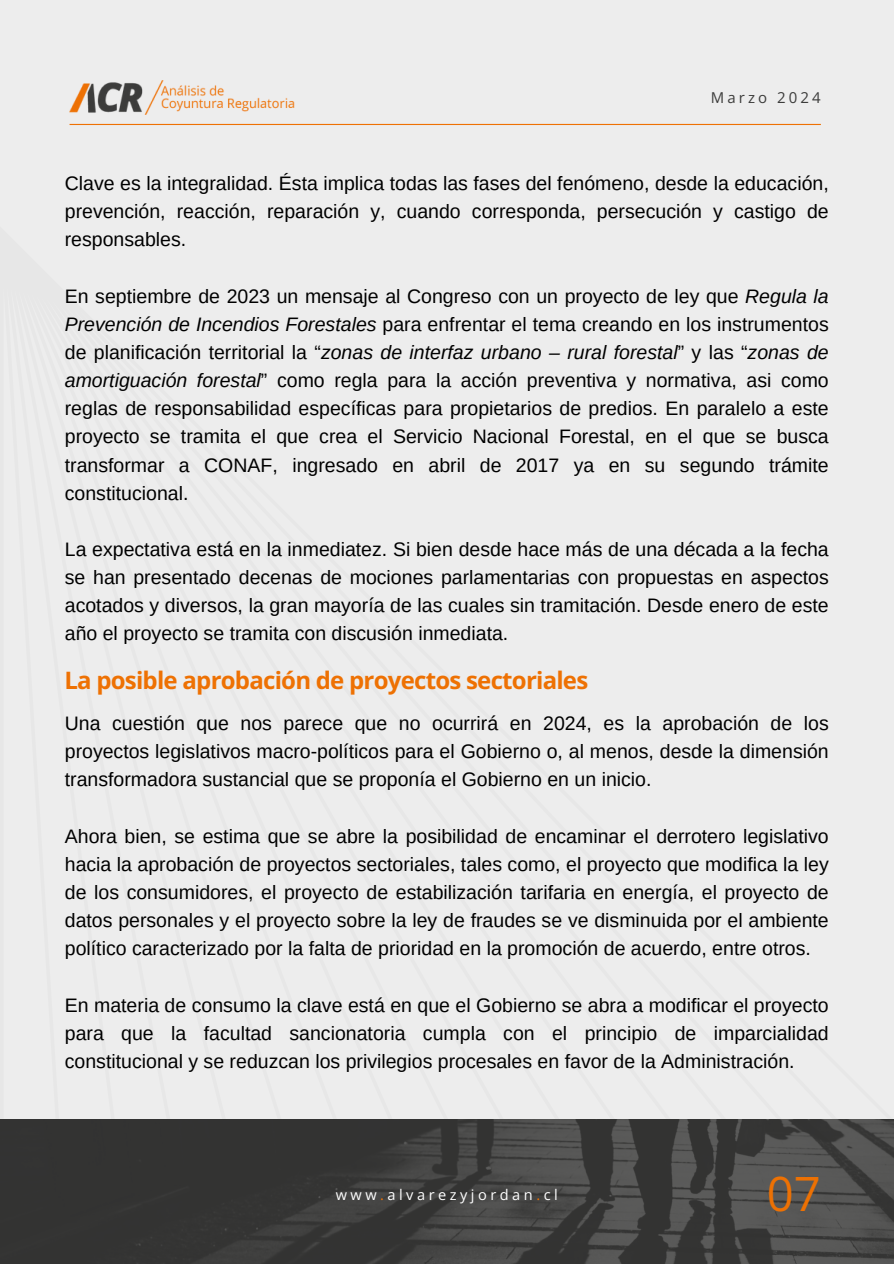
<style>
.page{position:relative;width:894px;height:1264px;background:#fff}
.page>*{position:absolute;margin:0;border:0;box-sizing:border-box;transform-origin:0 0}
.t1{font:47.25px "Open Sans";color:#ed7103}
.t2{font:700 24px "Open Sans";letter-spacing:-.03em;color:#ee7103}
.t3{font:19.5px/28.2px "Arimo";color:#000;text-align:justify}
.t4{font:15px "Open Sans";letter-spacing:.205em;color:#3c3c3b}
.t5{font:14.55px "Open Sans";letter-spacing:.24em;color:#fff}
.s1{font-style:italic}
.s2{color:#ed7103}
</style>
<div class="page">
<div style="left:0;top:0;width:893px;height:1263px;background:#ededed"></div>
<img style="left:70px;top:80px;width:225px;height:34px">
<hr style="left:70px;top:124px;width:750px;height:1px;background:#ee7103">
<img style="left:0;top:1119px;width:892px;height:144px">
<h1 class="t4" style="left:710px;top:87px;width:111px">Marzo 2024</h1>
<p class="t3" style="left:65px;top:169px;width:765px">Clave es la integralidad. Ésta implica todas las fases del fenómeno, desde la educación, prevención, reacción, reparación y, cuando corresponda, persecución y castigo de responsables.</p>
<p class="t3" style="left:65px;top:282px;width:765px">En septiembre de 2023 un mensaje al Congreso con un proyecto de ley que <span class="s1">Regula la Prevención de Incendios Forestales</span> para enfrentar el tema creando en los instrumentos de planificación territorial la “<span class="s1">zonas de interfaz urbano – rural forestal</span>” y las “<span class="s1">zonas de amortiguación forestal</span>” como regla para la acción preventiva y normativa, asi como reglas de responsabilidad específicas para propietarios de predios. En paralelo a este proyecto se tramita el que crea el Servicio Nacional Forestal, en el que se busca transformar a CONAF, ingresado en abril de 2017 ya en su segundo trámite constitucional.</p>
<h2 class="t3" style="left:65px;top:535px;width:765px">La expectativa está en la inmediatez. Si bien desde hace más de una década a la fecha se han presentado decenas de mociones parlamentarias con propuestas en aspectos acotados y diversos, la gran mayoría de las cuales sin tramitación. Desde enero de este año el proyecto se tramita con discusión inmediata.</h2>
<h2 class="t2" style="left:64px;top:663px;width:525px">La posible aprobación de proyectos sectoriales</h2>
<h2 class="t3" style="left:65px;top:709px;width:765px">Una cuestión que nos parece que no ocurrirá en 2024, es la aprobación de los proyectos legislativos macro-políticos para el Gobierno o, al menos, desde la dimensión transformadora sustancial que se proponía el Gobierno en un inicio.</h2>
<h2 class="t3" style="left:65px;top:821px;width:765px">Ahora bien, se estima que se abre la posibilidad de encaminar el derrotero legislativo hacia la aprobación de proyectos sectoriales, tales como, el proyecto que modifica la ley de los consumidores, el proyecto de estabilización tarifaria en energía, el proyecto de datos personales y el proyecto sobre la ley de fraudes se ve disminuida por el ambiente político caracterizado por la falta de prioridad en la promoción de acuerdo, entre otros.</h2>
<p class="t3" style="left:65px;top:990px;width:765px">En materia de consumo la clave está en que el Gobierno se abra a modificar el proyecto para que la facultad sancionatoria cumpla con el principio de imparcialidad constitucional y se reduzcan los privilegios procesales en favor de la Administración.</p>
<h2 class="t5" style="left:335px;top:1184px;width:223px">www<span class="s2">.</span>alvarezyjordan<span class="s2">.</span>cl</h2>
<p class="t1" style="left:766px;top:1160px;width:55px">07</p>
</div>
